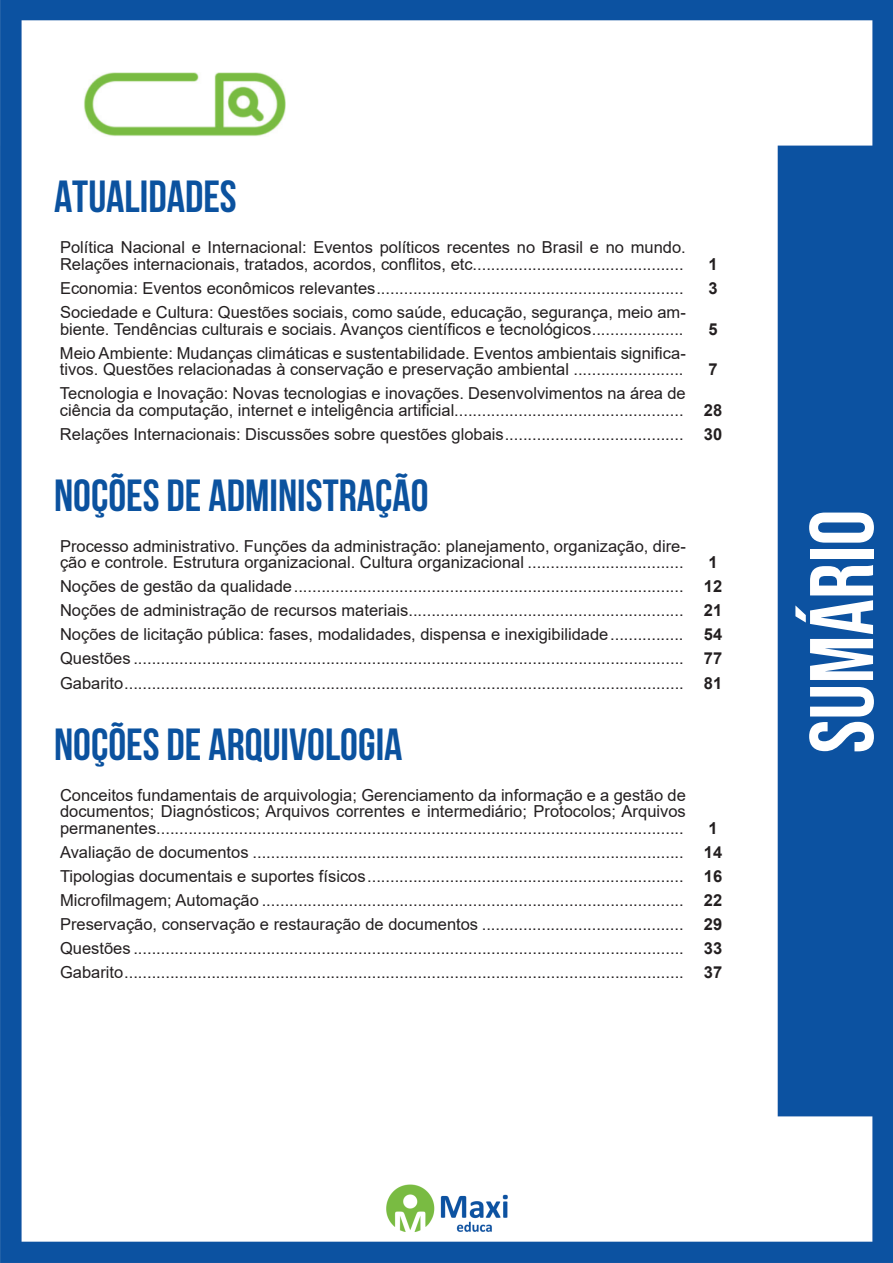
<style>
.page{position:relative;width:893px;height:1263px;background:#fff}
.page>*{position:absolute;margin:0;border:0;box-sizing:border-box;transform-origin:0 0}
.t1{font:90px "Bebas Neue";color:#fff}
.t2{font:700 45px "Bebas Neue";color:#0b529f}
.t3{font:16.5px/24px "Arial";color:#231f20}
.t4{font:700 16.5px "Arial";color:#231f20}
.s1{font-weight:700}
</style>
<div class="page">
<img style="left:0;top:0;width:893px;height:1263px">
<div style="left:55px;top:55px;width:317px;height:121px;background:#fff"></div>
<img style="left:84px;top:72px;width:201px;height:64px">
<h2 class="t2" style="left:54px;top:172px;width:184px">ATUALIDADES</h2>
<p class="t3" style="left:60px;top:239px;width:627px;line-height:16.5px">Política Nacional e Internacional: Eventos políticos recentes no Brasil e no mundo.<br>Relações internacionais, tratados, acordos, conflitos, etc..............................................</p>
<p class="t4" style="left:708px;top:252px;width:11px">1</p>
<p class="t3" style="left:60px;top:276px;width:625px">Economia: Eventos econômicos relevantes...................................................................</p>
<p class="t4" style="left:708px;top:277px;width:11px">3</p>
<p class="t3" style="left:60px;top:304px;width:627px;line-height:16.5px">Sociedade e Cultura: Questões sociais, como saúde, educação, segurança, meio am&shy;biente. Tendências culturais e sociais. Avanços científicos e tecnológicos....................</p>
<p class="t4" style="left:708px;top:317px;width:11px">5</p>
<p class="t3" style="left:60px;top:345px;width:627px;line-height:16.5px">Meio Ambiente: Mudanças climáticas e sustentabilidade. Eventos ambientais significa&shy;tivos. Questões relacionadas à conservação e preservação ambiental ........................</p>
<p class="t4" style="left:708px;top:358px;width:11px">7</p>
<p class="t3" style="left:60px;top:385px;width:664px;line-height:16.5px">Tecnologia e Inovação: Novas tecnologias e inovações. Desenvolvimentos na área de ciência da computação, internet e inteligência artificial.................................................. <span class="s1">28</span></p>
<p class="t3" style="left:60px;top:422px;width:664px">Relações Internacionais: Discussões sobre questões globais....................................... <span class="s1">30</span></p>
<h2 class="t2" style="left:54px;top:471px;width:376px">NOÇÕES DE ADMINISTRAÇÃO</h2>
<p class="t3" style="left:60px;top:538px;width:627px;line-height:16.5px">Processo administrativo. Funções da administração: planejamento, organização, dire&shy;ção e controle. Estrutura organizacional. Cultura organizacional ..................................</p>
<p class="t3" style="left:60px;top:550px;width:664px;text-indent:648px"><span class="s1">1<br></span>Noções de gestão da qualidade..................................................................................... <span class="s1">12<br></span>Noções de administração de recursos materiais............................................................ <span class="s1">21<br></span>Noções de licitação pública: fases, modalidades, dispensa e inexigibilidade................ <span class="s1">54<br></span>Questões ........................................................................................................................ <span class="s1">77<br></span>Gabarito.......................................................................................................................... <span class="s1">81</span></p>
<h2 class="t2" style="left:54px;top:719px;width:350px">NOÇÕES DE ARQUIVOLOGIA</h2>
<p class="t3" style="left:60px;top:786px;width:627px;line-height:16.5px;text-align:justify">Conceitos fundamentais de arquivologia; Gerenciamento da informação e a gestão de documentos; Diagnósticos; Arquivos correntes e intermediário; Protocolos; Arquivos permanentes...................................................................................................................</p>
<p class="t3" style="left:60px;top:816px;width:664px;text-indent:648px"><span class="s1">1<br></span>Avaliação de documentos .............................................................................................. <span class="s1">14<br></span>Tipologias documentais e suportes físicos..................................................................... <span class="s1">16<br></span>Microfilmagem; Automação ............................................................................................ <span class="s1">22<br></span>Preservação, conservação e restauração de documentos ............................................ <span class="s1">29<br></span>Questões ........................................................................................................................ <span class="s1">33<br></span>Gabarito.......................................................................................................................... <span class="s1">37</span></p>
<h1 class="t1" style="left:791px;top:753px;width:245px;rotate:-90deg">sumário</h1>
</div>
